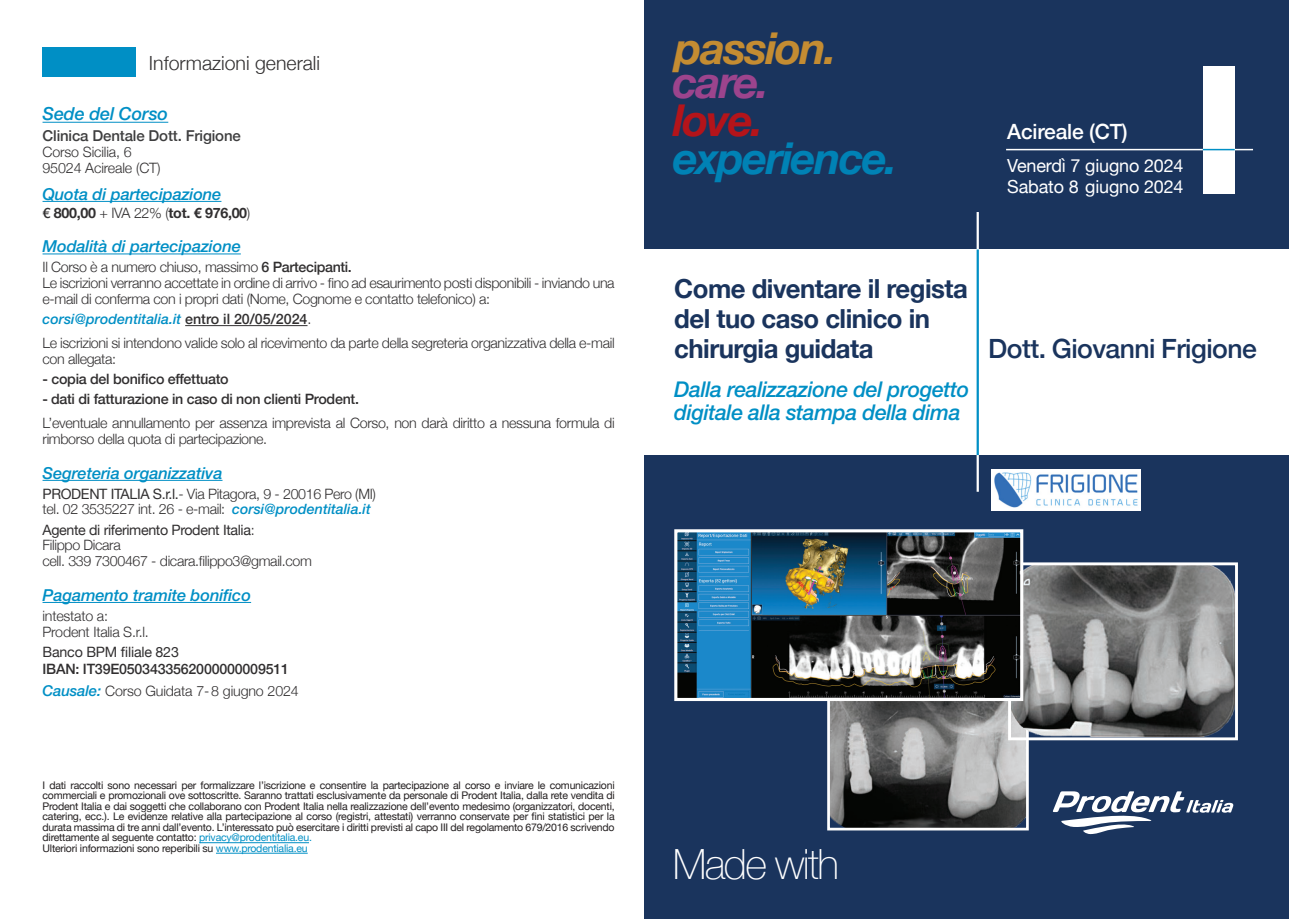
<style>
.page{position:relative;width:1289px;height:919px;background:#fff}
.page>*{position:absolute;margin:0;border:0;box-sizing:border-box;transform-origin:0 0}
.t1{font:italic 700 43.8px "Helvetica Neue";letter-spacing:-.04em;color:#0082b5}
.t2{font:italic 700 43.8px "Helvetica Neue";letter-spacing:-.04em;color:#c48c32}
.t3{font:italic 700 43.8px "Helvetica Neue";color:#9c448d}
.t4{font:italic 700 43.8px "Helvetica Neue";color:#b4141a}
.t5{font:100 41.55px "Helvetica Neue";letter-spacing:-.04em;color:#fff}
.t6{font:500 26.55px "Helvetica Neue";letter-spacing:-.02em;color:#1a345d}
.t7{font:700 26.25px/30px "Helvetica Neue";letter-spacing:-.02em;color:#1a345d}
.t8{font:italic 500 21.75px/22.5px "Helvetica Neue";letter-spacing:-.02em;color:#008fc5}
.t9{font:500 21px "Helvetica Neue";letter-spacing:-.01em;color:#fff}
.t10{font:300 19.5px "Helvetica Neue";color:#312f30}
.t11{font:18px "Helvetica Neue";letter-spacing:-.01em;color:#fff}
.t12{font:italic 500 18px "Helvetica Neue";letter-spacing:-.01em;color:#008fc5}
.MYRIAD_PRO{font:italic 500 16.5px "Helvetica Neue";letter-spacing:-.01em;color:#008fc5}
.t13{font:500 15px "Helvetica Neue";letter-spacing:-.01em;color:#3e3e3f}
.MYRIAD_PRO-2{font:300 14.25px/15.8px "Helvetica Neue";letter-spacing:-.025em;color:#312f30}
.t14{font:500 14.25px "Helvetica Neue";letter-spacing:-.02em;color:#312f30}
.t15{font:14.25px "Helvetica Neue";letter-spacing:-.025em;color:#312f30}
.t16{font:italic 500 14.25px "Helvetica Neue";color:#008fc5}
.t17{font:700 14.25px "Helvetica Neue";letter-spacing:-.02em;color:#312f30}
.t18{font:10.5px/10.5px "Helvetica Neue";letter-spacing:-.02em;color:#231f20;text-align:justify}
.s1{font-weight:500}
.s2{font-weight:300}
.s3{font-style:normal;color:#312f30}
.s4{font-weight:300;font-style:normal;color:#312f30}
.s5{font-weight:400}
.s6{font-weight:500;font-style:italic;color:#008fc5}
.s7{font-weight:500;font-style:italic;font-size:15px;color:#008fc5}
.s8{color:#008fc5}
</style>
<div class="page">
<div style="left:644px;top:0;width:644px;height:918px;background:#1a345d"></div>
<img style="left:831px;top:701px;width:193px;height:125px">
<div style="left:827px;top:673px;width:201px;height:157px;border:3px solid #fff"></div>
<div style="left:1202px;top:66px;width:32px;height:128px;background:#fff"></div>
<hr style="left:1006px;top:149px;width:246px;height:1px;background:#fff">
<hr style="left:1202px;top:149px;width:32px;height:1px;background:#008fc5">
<div style="left:644px;top:249px;width:644px;height:206px;background:#fff"></div>
<div style="left:43px;top:47px;width:93px;height:30px;background:#008fc5"></div>
<hr style="left:976px;top:212px;width:2px;height:279px;background:#fff">
<hr style="left:976px;top:249px;width:2px;height:206px;background:#008fc5">
<hr style="left:43px;top:122px;width:125px;height:1px;background:#008fc5">
<hr style="left:43px;top:201px;width:178px;height:1px;background:#008fc5">
<hr style="left:43px;top:253px;width:198px;height:1px;background:#008fc5">
<hr style="left:185px;top:325px;width:122px;height:1px;background:#312f30">
<hr style="left:43px;top:480px;width:179px;height:1px;background:#008fc5">
<hr style="left:43px;top:602px;width:208px;height:1px;background:#008fc5">
<hr style="left:199px;top:842px;width:110px;height:1px;background:#008fc5">
<hr style="left:216px;top:852px;width:92px;height:1px;background:#008fc5">
<img style="left:991px;top:470px;width:149px;height:40px">
<img style="left:1012px;top:566px;width:221px;height:170px">
<div style="left:1008px;top:562px;width:229px;height:178px;border:3px solid #fff"></div>
<img style="left:678px;top:533px;width:341px;height:164px">
<div style="left:674px;top:529px;width:349px;height:172px;border:3px solid #fff"></div>
<svg style="left:1052px;top:791px;width:181px;height:43px"></svg>
<p class="t10" style="left:149px;top:47px;width:173px">Informazioni generali</p>
<p class="t12" style="left:43px;top:103px;width:127px">Sede del Corso</p>
<p class="t13" style="left:43px;top:124px;width:200px">Clinica Dentale Dott. Frigione</p>
<p class="MYRIAD_PRO-2" style="left:43px;top:143px;width:91px">Corso Sicilia, 6</p>
<p class="MYRIAD_PRO-2" style="left:43px;top:159px;width:119px">95024 Acireale (CT)</p>
<p class="MYRIAD_PRO" style="left:43px;top:184px;width:180px">Quota di partecipazione</p>
<p class="t17" style="left:43px;top:203px;width:209px"><span class="s1">€</span> 800,00 <span class="s2">+ IVA 22% (</span>tot. € 976,00<span class="s2">)</span></p>
<p class="MYRIAD_PRO" style="left:43px;top:237px;width:200px">Modalità di partecipazione</p>
<p class="MYRIAD_PRO-2" style="left:43px;top:258px;width:311px">Il Corso è a numero chiuso, massimo <span class="s1">6 Partecipanti.</span></p>
<p class="MYRIAD_PRO-2" style="left:43px;top:274px;width:573px">Le iscrizioni verranno accettate in ordine di arrivo - fino ad esaurimento posti disponibili - inviando una e-mail di conferma con i propri dati (Nome, Cognome e contatto telefonico) a:</p>
<p class="t16" style="left:43px;top:310px;width:270px">corsi@prodentitalia.it <span class="s3">entro il 20/05/2024</span><span class="s4">.</span></p>
<p class="MYRIAD_PRO-2" style="left:43px;top:334px;width:573px">Le iscrizioni si intendono valide solo al ricevimento da parte della segreteria organizzativa della e-mail con allegata:</p>
<p class="t14" style="left:43px;top:367px;width:188px">- copia del bonifico effettuato</p>
<p class="t14" style="left:43px;top:387px;width:318px">- dati di fatturazione in caso di non clienti Prodent.</p>
<p class="MYRIAD_PRO-2" style="left:43px;top:414px;width:573px">L’eventuale annullamento per assenza imprevista al Corso, non darà diritto a nessuna formula di rimborso della quota di partecipazione.</p>
<p class="MYRIAD_PRO" style="left:43px;top:463px;width:181px">Segreteria organizzativa</p>
<p class="MYRIAD_PRO-2" style="left:43px;top:484px;width:335px"><span class="s5">PRODENT ITALIA S.r.l.</span>- Via Pitagora, 9 - 20016 Pero (MI)</p>
<p class="MYRIAD_PRO-2" style="left:43px;top:500px;width:330px">tel. 02 3535227 int. 26 - e-mail: <span class="s6">corsi@prodentitalia.it</span></p>
<p class="t15" style="left:43px;top:519px;width:214px">Agente di riferimento Prodent Italia<span class="s2">:</span></p>
<p class="MYRIAD_PRO-2" style="left:43px;top:536px;width:80px">Filippo Dicara</p>
<p class="MYRIAD_PRO-2" style="left:43px;top:552px;width:271px">cell. 339 7300467 - dicara.filippo3@gmail.com</p>
<p class="MYRIAD_PRO" style="left:43px;top:585px;width:210px">Pagamento tramite bonifico</p>
<p class="MYRIAD_PRO-2" style="left:43px;top:606px;width:67px">intestato a:</p>
<p class="MYRIAD_PRO-2" style="left:43px;top:622px;width:108px">Prodent Italia S.r.l.</p>
<p class="t15" style="left:43px;top:641px;width:138px">Banco BPM filiale 823</p>
<p class="t14" style="left:43px;top:658px;width:248px">IBAN: IT39E0503433562000000009511</p>
<p class="MYRIAD_PRO-2" style="left:43px;top:682px;width:258px"><span class="s7">Causale:</span> Corso Guidata 7-8 giugno 2024</p>
<p class="t18" style="left:43px;top:780px;width:573px">I dati raccolti sono necessari per formalizzare l’iscrizione e consentire la partecipazione al corso e inviare le comunicazioni commerciali e promozionali ove sottoscritte. Saranno trattati esclusivamente da personale di Prodent Italia, dalla rete vendita di Prodent Italia e dai soggetti che collaborano con Prodent Italia nella realizzazione dell’evento medesimo (organizzatori, docenti, catering, ecc.). Le evidenze relative alla partecipazione al corso (registri, attestati) verranno conservate per fini statistici per la durata massima di tre anni dall’evento. L’interessato può esercitare i diritti previsti al capo III del regolamento 679/2016 scrivendo direttamente al seguente contatto: <span class="s8">privacy@prodentitalia.eu.</span></p>
<p class="t18" style="left:43px;top:843px;width:267px">Ulteriori informazioni sono reperibili su <span class="s8">www.prodentialia.eu</span></p>
<p class="t2" style="left:675px;top:21px;width:163px">passion.</p>
<p class="t3" style="left:672px;top:55px;width:98px">care.</p>
<p class="t4" style="left:672px;top:93px;width:92px">love.</p>
<p class="t1" style="left:672px;top:131px;width:226px">experience.</p>
<p class="t9" style="left:1007px;top:115px;width:122px">Acireale (CT)</p>
<p class="t11" style="left:1007px;top:152px;width:178px">Venerdì 7 giugno 2024</p>
<p class="t11" style="left:1007px;top:173px;width:178px">Sabato 8 giugno 2024</p>
<p class="t7" style="left:674px;top:273px;width:295px">Come diventare il regista del tuo caso clinico in chirurgia guidata</p>
<p class="t8" style="left:674px;top:378px;width:297px">Dalla realizzazione del progetto digitale alla stampa della dima</p>
<p class="t6" style="left:988px;top:327px;width:270px">Dott. Giovanni Frigione</p>
<p class="t5" style="left:672px;top:832px;width:168px">Made with</p>
</div>
